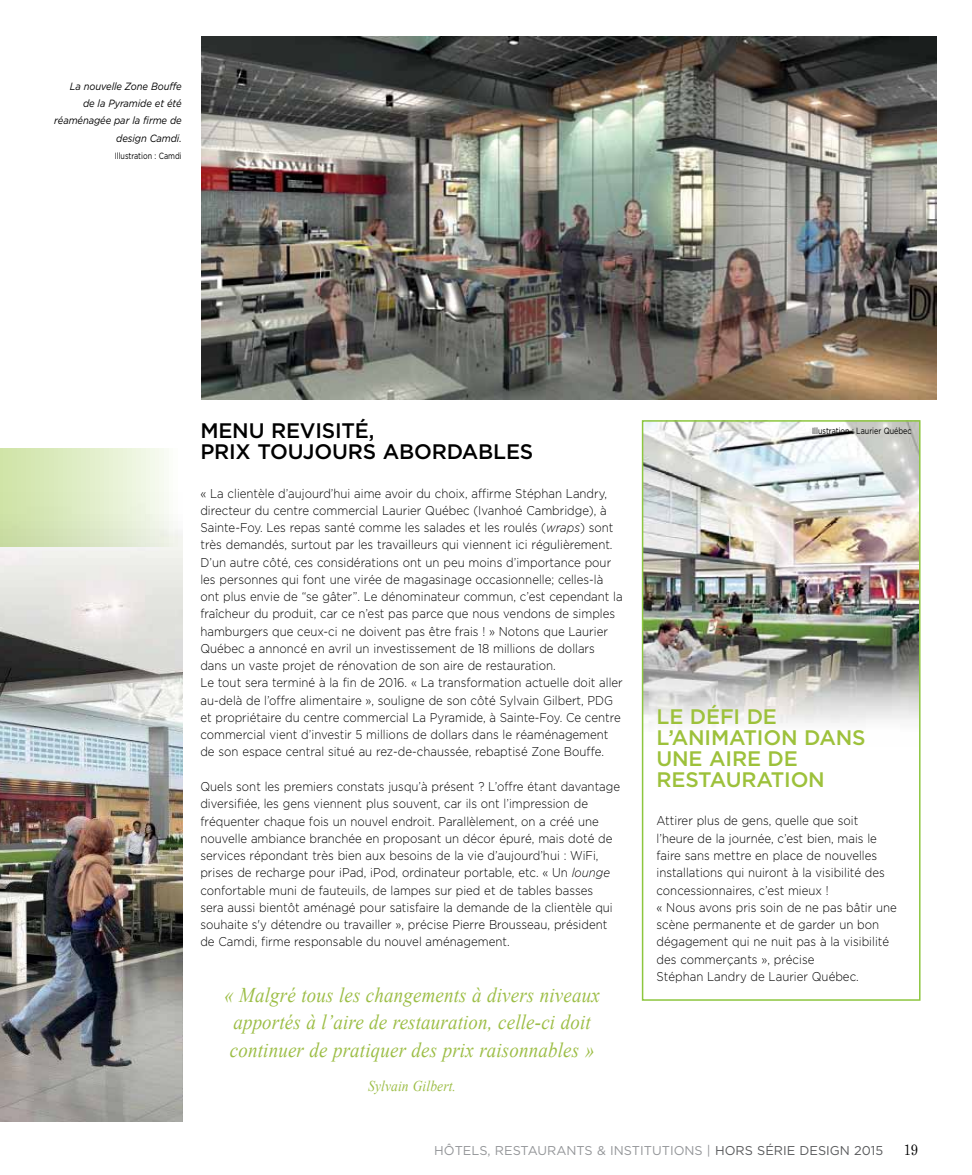
<style>
.page{position:relative;width:972px;height:1175px;background:#fff}
.page>*{position:absolute;margin:0;border:0;box-sizing:border-box;transform-origin:0 0}
.t1{font:italic 21px/27px "Times New Roman";letter-spacing:.01em;color:#9dbe47;scale:.9 1}
.t2{font:500 21px/21px "Gotham";color:#9dc13b}
.t3{font:500 21px/21px "Gotham";color:#000}
.t4{font:15.3px "Century Schoolbook";color:#000;scale:.83 1}
.t5{font:italic 15px "Times New Roman";letter-spacing:.01em;color:#9dbe47;scale:.9 1}
.t6{font:300 12.75px/17.2px "Gotham";color:#000;scale:.9 1}
.t7{font:12.75px "Gotham";color:#939598}
.t8{font:12.75px "Gotham";color:#58595b}
.t9{font:italic 10.5px/17.2px "Gotham";letter-spacing:-.01em;color:#000;text-align:right;scale:.9 1}
.t10{font:9px "Gotham";color:#000;scale:.8 1}
.s1{font-style:italic}
.s2{color:#58595b}
</style>
<div class="page">
<img style="left:0;top:546px;width:182px;height:575px">
<div style="left:0;top:449px;width:182px;height:97px;background:linear-gradient(to right,#cbe0a1,#f8faf5)"></div>
<img style="left:202px;top:37px;width:734px;height:362px">
<img style="left:645px;top:423px;width:273px;height:303px">
<div style="left:642px;top:420px;width:279px;height:580px;border:2px solid #8dc63f"></div>
<p class="t9" style="left:54px;top:78px;width:143px">La nouvelle Zone Bouffe<br>de la Pyramide et été réaménagée par la firme de design Camdi.</p>
<p class="t10" style="left:115px;top:151px;width:85px">Illustration : Camdi</p>
<h1 class="t3" style="left:200px;top:420px;width:334px">M ENU REVISITÉ,<br>PRIX TOUJOURS ABORDABLES</h1>
<p class="t6" style="left:200px;top:484px;width:471px">« La clientèle d’aujourd’hui aime avoir du choix, affirme Stéphan Landry, directeur du centre commercial Laurier Québec (Ivanhoé Cambridge), à Sainte-Foy. Les repas santé comme les salades et les roulés (<span class="s1">wraps</span>) sont très demandés, surtout par les travailleurs qui viennent ici régulièrement.<br>D’un autre côté, ces considérations ont un peu moins d’importance pour les personnes qui font une virée de magasinage occasionnelle; celles-là ont plus envie de “se gâter”. Le dénominateur commun, c’est cependant la fraîcheur du produit, car ce n’est pas parce que nous vendons de simples hamburgers que ceux-ci ne doivent pas être frais ! » Notons que Laurier Québec a annoncé en avril un investissement de 18 millions de dollars dans un vaste projet de rénovation de son aire de restauration.<br>Le tout sera terminé à la fin de 2016. « La transformation actuelle doit aller au-delà de l’offre alimentaire », souligne de son côté Sylvain G ilbert, PDG et propriétaire du centre commercial La Pyramide, à Sainte-Foy. Ce centre commercial vient d’investir 5 millions de dollars dans le réaménagement de son espace central situé au rez-de-chaussée, rebaptisé Zone Bouffe.</p>
<p class="t6" style="left:200px;top:777px;width:468px">Quels sont les premiers constats jusqu’à présent ? L’offre étant davantage diversifiée, les gens viennent plus souvent, car ils ont l’impression de fréquenter chaque fois un nouvel endroit. Parallèlement, on a créé une nouvelle ambiance branchée en proposant un décor épuré, mais doté de services répondant très bien aux besoins de la vie d’aujourd’hui : WiFi, prises de recharge pour iPad, iPod, ordinateur portable, etc. « Un <span class="s1">lounge </span>confortable muni de fauteuils, de lampes sur pied et de tables basses<br>sera aussi bientôt aménagé pour satisfaire la demande de la clientèle qui souhaite s'y détendre ou travailler », précise Pierre Brousseau, président de Camdi, firme responsable du nouvel aménagement.</p>
<h1 class="t1" style="left:224px;top:981px;width:419px">« Malgré tous les changements à divers niveaux apportés à l’aire de restauration, celle-ci doit continuer de pratiquer des prix raisonnables »</h1>
<p class="t5" style="left:368px;top:1075px;width:99px">Sylvain Gilbert.</p>
<p class="t10" style="left:812px;top:425px;width:126px">Illustration : Laurier Québec</p>
<h1 class="t2" style="left:657px;top:705px;width:210px">LE DÉFI DE<br>L’ANI MATI ON DANS<br>UNE AIRE DE<br>R ESTAURATI ON</h1>
<p class="t6" style="left:657px;top:812px;width:269px">Attirer plus de gens, quelle que soit l’heure de la journée, c’est bien, mais le faire sans mettre en place de nouvelles installations qui nuiront à la visibilité des concessionnaires, c’est mieux !<br>« Nous avons pris soin de ne pas bâtir une scène permanente et de garder un bon dégagement qui ne nuit pas à la visibilité des commerçants », précise<br>Stéphan Landry de Laurier Québec.</p>
<p class="t7" style="left:434px;top:1143px;width:301px">HÔTELS, RESTAURANTS &amp; INSTITUTIONS | <span class="s2">Hors</span></p>
<p class="t8" style="left:757px;top:1143px;width:25px">série</p>
<p class="t8" style="left:800px;top:1143px;width:85px">design 2015</p>
<p class="t4" style="left:904px;top:1140px;width:19px">19</p>
</div>
